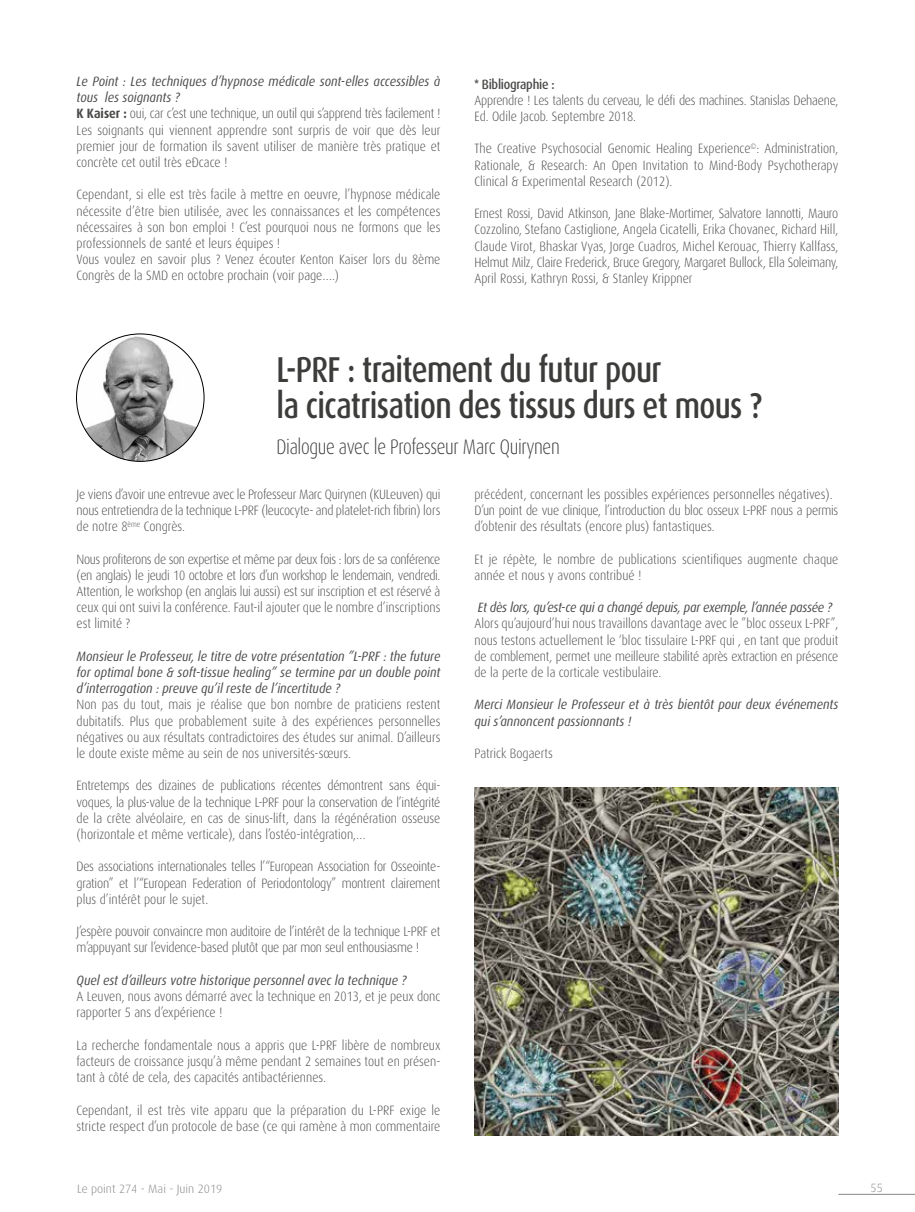
<style>
.page{position:relative;width:915px;height:1212px;background:#fff}
.page>*{position:absolute;margin:0;border:0;box-sizing:border-box;transform-origin:0 0}
.t1{font:500 36px/36px "Dax";letter-spacing:-.02em;color:#3c3c3b;scale:.82 1}
.t2{font:300 21px "Dax";letter-spacing:-.02em;color:#3c3c3b;scale:.82 1}
.t3{font:300 13.5px/16.2px "Dax";color:#4a4a49;text-align:justify;scale:.9 1}
.t4{font:italic 13.5px/16.2px "Dax";color:#4a4a49;text-align:justify;scale:.9 1}
.t5{font:300 13.5px/16.2px "Dax";letter-spacing:-.02em;color:#4a4a49;scale:.9 1}
.t6{font:italic 13.5px "Dax";letter-spacing:-.02em;color:#4a4a49;scale:.9 1}
.t7{font:300 12px "Dax";color:#878787}
.s1{font-weight:400;font-style:italic}
.s2{font-weight:700}
.s3{font-family:"Helvetica Neue";font-weight:500}
.s4{font-weight:500}
</style>
<div class="page">
<hr style="left:838px;top:1194px;width:76px;height:1px;background:#878787">
<img style="left:76px;top:334px;width:128px;height:127px;border-radius:64px">
<img style="left:474px;top:787px;width:364px;height:348px">
<p class="t3" style="left:77px;top:73px;width:405px;text-align:left"><span class="s1">Le Point : Les techniques d’hypnose médicale sont-elles accessibles à tous les soignants ?<br></span><span class="s2">K Kaiser :</span> oui, car c’est une technique, un outil qui s’apprend très facilement !<br>Les soignants qui viennent apprendre sont surpris de voir que dès leur premier jour de formation ils savent utiliser de manière très pratique et concrète cet outil très efficace !</p>
<p class="t3" style="left:77px;top:187px;width:405px;text-align:left">Cependant, si elle est très facile à mettre en oeuvre, l’hypnose médicale nécessite d’être bien utilisée, avec les connaissances et les compétences nécessaires à son bon emploi ! C’est pourquoi nous ne formons que les professionnels de santé et leurs équipes !<br>Vous voulez en savoir plus ? Venez écouter Kenton Kaiser lors du 8ème Congrès de la SMD en octobre prochain (voir page….)</p>
<p class="t5" style="left:474px;top:76px;width:405px"><span class="s3">*</span> <span class="s4">Bibliographie :<br></span>Apprendre ! Les talents du cerveau, le défi des machines. Stanislas Dehaene,<br>Ed. Odile Jacob. Septembre 2018.</p>
<p class="t3" style="left:474px;top:141px;width:405px">The Creative Psychosocial Genomic Healing Experience<sup>©</sup>: Administration, Rationale, &amp; Research: An Open Invitation to Mind-Body Psychotherapy Clinical &amp; Experimental Research (2012).</p>
<p class="t3" style="left:474px;top:206px;width:405px">Ernest Rossi, David Atkinson, Jane Blake-Mortimer, Salvatore Iannotti, Mauro Cozzolino, Stefano Castiglione, Angela Cicatelli, Erika Chovanec, Richard Hill, Claude Virot, Bhaskar Vyas, Jorge Cuadros, Michel Kerouac, Thierry Kallfass, Helmut Milz, Claire Frederick, Bruce Gregory, Margaret Bullock, Ella Soleimany, April Rossi, Kathryn Rossi, &amp; Stanley Krippner</p>
<h1 class="t1" style="left:276px;top:352px;width:593px">L-PRF : traitement du futur pour<br>la cicatrisation des tissus durs et mous ?</h1>
<h2 class="t2" style="left:276px;top:435px;width:347px">Dialogue avec le Professeur Marc Quirynen</h2>
<p class="t3" style="left:77px;top:486px;width:405px">Je viens d’avoir une entrevue avec le Professeur Marc Quirynen (KULeuven) qui nous entretiendra de la technique L-PRF (leucocyte- and platelet-rich fibrin) lors de notre 8<sup>ème</sup> Congrès.</p>
<p class="t3" style="left:77px;top:551px;width:405px">Nous profiterons de son expertise et même par deux fois : lors de sa conférence (en anglais) le jeudi 10 octobre et lors d’un workshop le lendemain, vendredi.<br>Attention, le workshop (en anglais lui aussi) est sur inscription et est réservé à ceux qui ont suivi la conférence. Faut-il ajouter que le nombre d’inscriptions est limité ?</p>
<p class="t4" style="left:77px;top:648px;width:405px">Monsieur le Professeur, le titre de votre présentation ”L-PRF : the future for optimal bone &amp; soft-tissue healing” se termine par un double point d’interrogation : preuve qu’il reste de l’incertitude ?</p>
<p class="t3" style="left:77px;top:697px;width:405px">Non pas du tout, mais je réalise que bon nombre de praticiens restent dubitatifs. Plus que probablement suite à des expériences personnelles négatives ou aux résultats contradictoires des études sur animal. D’ailleurs le doute existe même au sein de nos universités-sœurs.</p>
<p class="t3" style="left:77px;top:778px;width:405px">Entretemps des dizaines de publications récentes démontrent sans équi&shy;voques, la plus-value de la technique L-PRF pour la conservation de l’intégrité de la crête alvéolaire, en cas de sinus-lift, dans la régénération osseuse (horizontale et même verticale), dans l’ostéo-intégration,…</p>
<p class="t3" style="left:77px;top:859px;width:405px">Des associations internationales telles l’“European Association for Osseointe&shy;gration” et l’“European Federation of Periodontology” montrent clairement plus d’intérêt pour le sujet.</p>
<p class="t5" style="left:77px;top:924px;width:405px">J’espère pouvoir convaincre mon auditoire de l’intérêt de la technique L-PRF et m’appuyant sur l’evidence-based plutôt que par mon seul enthousiasme !</p>
<p class="t4" style="left:77px;top:972px;width:367px">Quel est d’ailleurs votre historique personnel avec la technique ?</p>
<p class="t3" style="left:77px;top:988px;width:405px">A Leuven, nous avons démarré avec la technique en 2013, et je peux donc rapporter 5 ans d’expérience !</p>
<p class="t3" style="left:77px;top:1037px;width:405px">La recherche fondamentale nous a appris que L-PRF libère de nombreux facteurs de croissance jusqu’à même pendant 2 semaines tout en présen&shy;tant à côté de cela, des capacités antibactériennes.</p>
<p class="t3" style="left:77px;top:1102px;width:405px">Cependant, il est très vite apparu que la préparation du L-PRF exige le stricte respect d’un protocole de base (ce qui ramène à mon commentaire</p>
<p class="t3" style="left:474px;top:486px;width:405px;text-align:left">précédent, concernant les possibles expériences personnelles négatives).<br>D’un point de vue clinique, l’introduction du bloc osseux L-PRF nous a permis d’obtenir des résultats (encore plus) fantastiques.</p>
<p class="t3" style="left:474px;top:551px;width:405px">Et je répète, le nombre de publications scientifiques augmente chaque année et nous y avons contribué !</p>
<p class="t6" style="left:477px;top:600px;width:395px">Et dès lors, qu’est-ce qui a changé depuis, par exemple, l’année passée ?</p>
<p class="t3" style="left:474px;top:616px;width:405px">Alors qu’aujourd’hui nous travaillons davantage avec le ”bloc osseux L-PRF”, nous testons actuellement le ‘bloc tissulaire L-PRF qui , en tant que produit de comblement, permet une meilleure stabilité après extraction en présence de la perte de la corticale vestibulaire.</p>
<p class="t4" style="left:474px;top:697px;width:405px">Merci Monsieur le Professeur et à très bientôt pour deux événements qui s’annoncent passionnants !</p>
<p class="t3" style="left:474px;top:745px;width:88px">Patrick Bogaerts</p>
<p class="t7" style="left:77px;top:1182px;width:147px">Le point 274 - Mai - Juin 2019</p>
<p class="t7" style="left:870px;top:1181px;width:14px">55</p>
</div>
